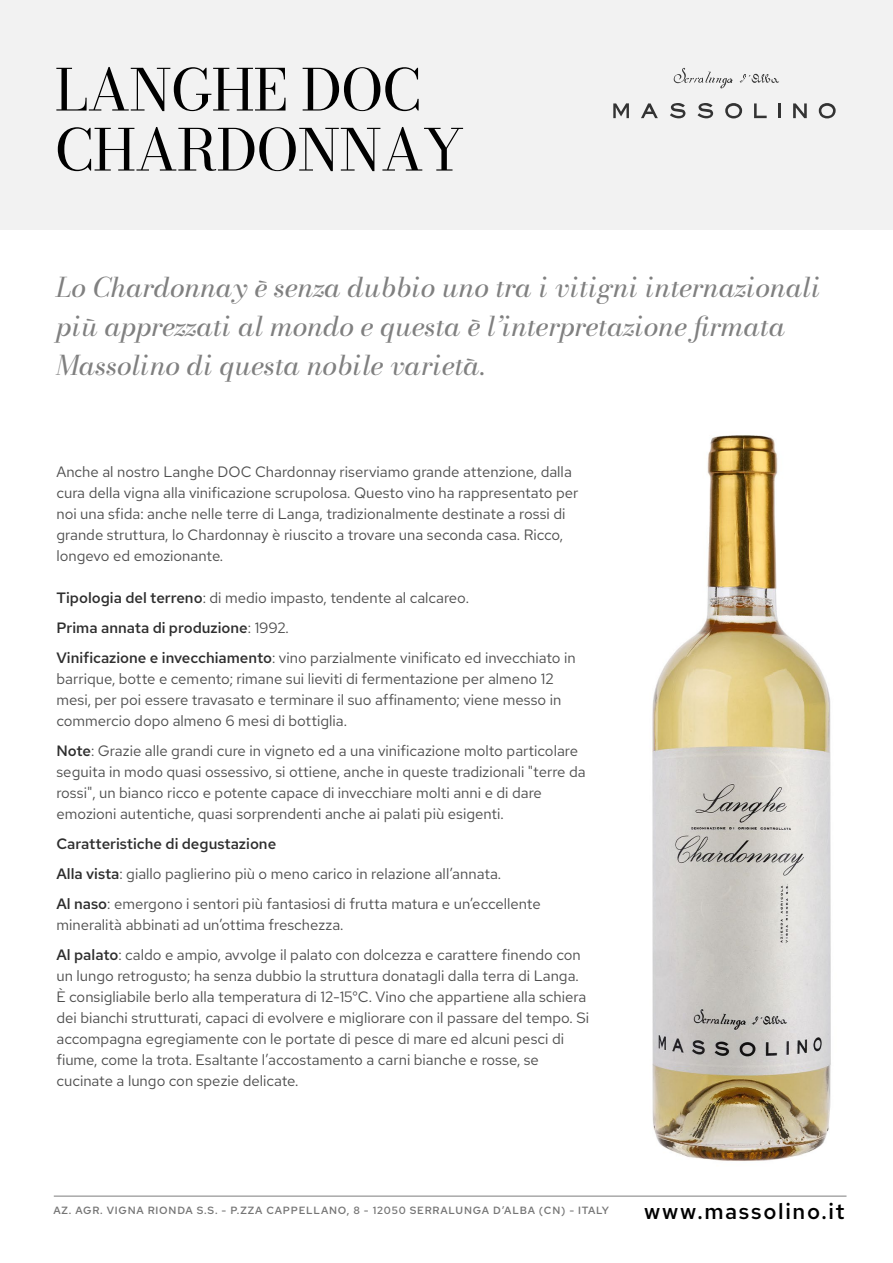
<style>
.page{position:relative;width:893px;height:1263px;background:#fff}
.page>*{position:absolute;margin:0;border:0;box-sizing:border-box;transform-origin:0 0}
.t1{font:57px/60px "Bodoni 11 Book";color:#000}
.t2{font:27px/39px "Bodoni 11 Book Italic";color:#808080}
.t3{font:500 21.9px "Red Hat Text";letter-spacing:.075em;color:#000}
.t4{font:15px/21px "Red Hat Text";color:#4d4d4d}
.t5{font:500 10.5px "Red Hat Text";letter-spacing:.075em;color:#757575}
.s1{font-weight:500;color:#2e2e2e}
</style>
<div class="page">
<div style="left:0;top:0;width:893px;height:230px;background:#f2f2f2"></div>
<hr style="left:54px;top:1196px;width:792px;height:1px;background:#7d7d7d">
<svg style="left:613px;top:103px;width:16px;height:15px"></svg>
<svg style="left:641px;top:103px;width:17px;height:15px"></svg>
<svg style="left:670px;top:103px;width:15px;height:15px"></svg>
<svg style="left:697px;top:103px;width:16px;height:15px"></svg>
<svg style="left:725px;top:103px;width:17px;height:15px"></svg>
<svg style="left:754px;top:103px;width:13px;height:15px"></svg>
<svg style="left:779px;top:103px;width:2px;height:15px"></svg>
<svg style="left:793px;top:103px;width:14px;height:15px"></svg>
<svg style="left:819px;top:103px;width:17px;height:15px"></svg>
<svg style="left:674px;top:68px;width:105px;height:21px"></svg>
<img style="left:652px;top:435px;width:179px;height:726px">
<h1 class="t1" style="left:55px;top:62px;width:410px">LANGHE DOC<br>CHARDONNAY</h1>
<h2 class="t2" style="left:57px;top:269px;width:766px">Lo Chardonnay è senza dubbio uno tra i vitigni internazionali più apprezzati al mondo e questa è l’interpretazione firmata<br>Massolino di questa nobile varietà.</h2>
<p class="t4" style="left:56px;top:461px;width:524px">Anche al nostro Langhe DOC Chardonnay riserviamo grande attenzione, dalla cura della vigna alla vinificazione scrupolosa. Questo vino ha rappresentato per noi una sfida: anche nelle terre di Langa, tradizionalmente destinate a rossi di grande struttura, lo Chardonnay è riuscito a trovare una seconda casa. Ricco, longevo ed emozionante.</p>
<p class="t4" style="left:56px;top:583px;width:521px;line-height:30px"><span class="s1">Tipologia del terreno</span>: di medio impasto, tendente al calcareo.<br><span class="s1">Prima annata di produzione</span>: 1992.<br><span class="s1">Vinificazione e invecchiamento</span>: vino parzialmente vinificato ed invecchiato in</p>
<p class="t4" style="left:56px;top:668px;width:506px">barrique, botte e cemento; rimane sui lieviti di fermentazione per almeno 12 mesi, per poi essere travasato e terminare il suo affinamento; viene messo in commercio dopo almeno 6 mesi di bottiglia.</p>
<p class="t4" style="left:56px;top:740px;width:531px"><span class="s1">Note</span>: Grazie alle grandi cure in vigneto ed a una vinificazione molto particolare seguita in modo quasi ossessivo, si ottiene, anche in queste tradizionali "terre da rossi", un bianco ricco e potente capace di invecchiare molti anni e di dare emozioni autentiche, quasi sorprendenti anche ai palati più esigenti.</p>
<p class="t4" style="left:56px;top:829px;width:486px;line-height:30px"><span class="s1">Caratteristiche di degustazione<br>Alla vista</span>: giallo paglierino più o meno carico in relazione all’annata.<br><span class="s1">Al naso</span>: emergono i sentori più fantasiosi di frutta matura e un’eccellente</p>
<p class="t4" style="left:56px;top:910px;width:526px;line-height:30px">mineralità abbinati ad un’ottima freschezza.<br><span class="s1">Al palato</span>: caldo e ampio, avvolge il palato con dolcezza e carattere finendo con</p>
<p class="t4" style="left:56px;top:965px;width:534px">un lungo retrogusto; ha senza dubbio la struttura donatagli dalla terra di Langa.<br>È consigliabile berlo alla temperatura di 12-15°C. Vino che appartiene alla schiera dei bianchi strutturati, capaci di evolvere e migliorare con il passare del tempo. Si accompagna egregiamente con le portate di pesce di mare ed alcuni pesci di fiume, come la trota. Esaltante l’accostamento a carni bianche e rosse, se cucinate a lungo con spezie delicate.</p>
<p class="t5" style="left:53px;top:1203px;width:557px">AZ. AGR. VIGNA RIONDA S.S. - P.ZZA CAPPELLANO, 8 - 12050 SERRALUNGA D’ALBA (CN) - ITALY</p>
<h3 class="t3" style="left:644px;top:1196px;width:202px">www.massolino.it</h3>
</div>
